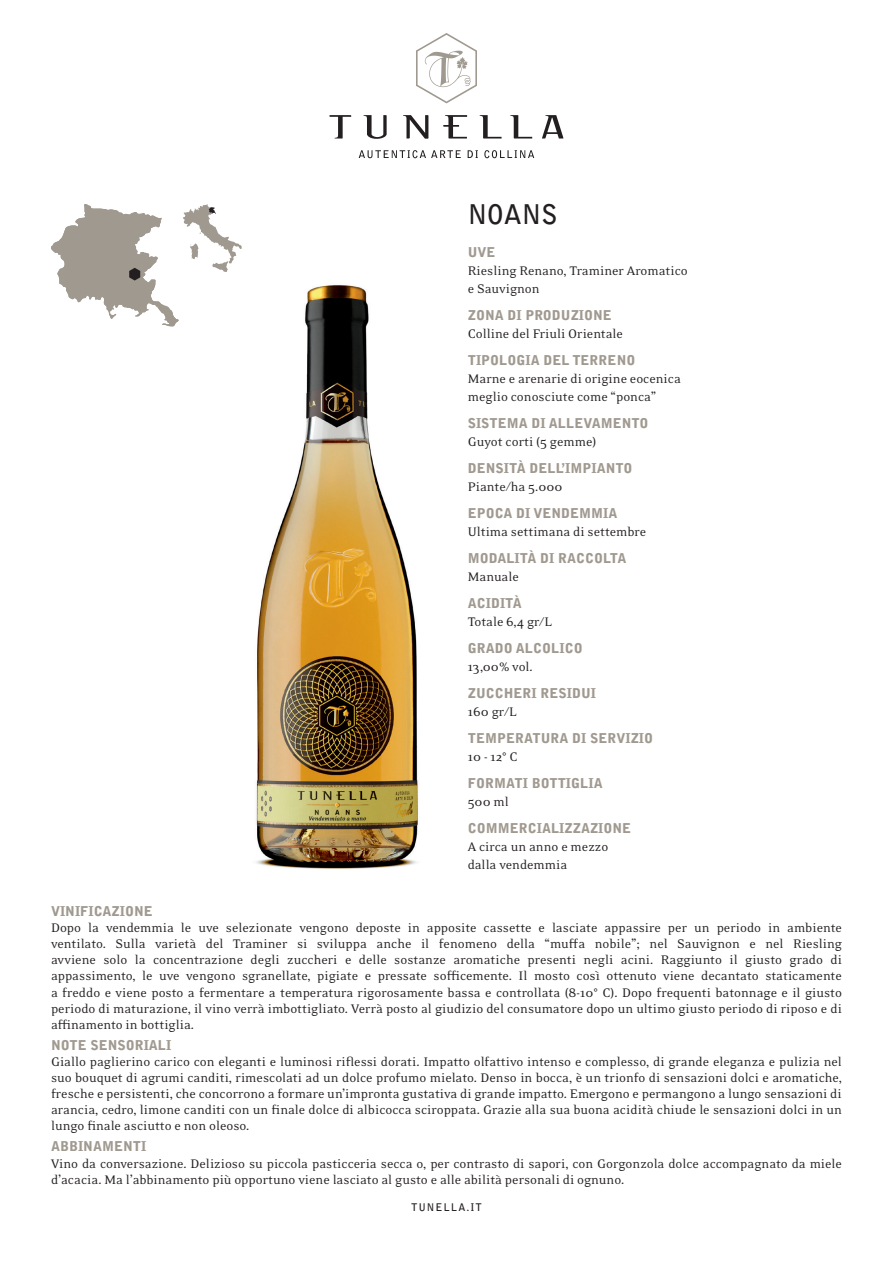
<style>
.page{position:relative;width:893px;height:1263px;background:#fff}
.page>*{position:absolute;margin:0;border:0;box-sizing:border-box;transform-origin:0 0}
.t1{font:700 27px "Bell Gothic Std";color:#231f20}
.t2{font:14.25px/16.2px "Eidetic Neo OT";color:#231f20}
.t3{font:900 13.5px "Bell Gothic Std";color:#a09990}
.t4{font:700 10.5px "Bell Gothic Std";letter-spacing:.1em;color:#231f20}
</style>
<div class="page">
<img style="left:256px;top:285px;width:162px;height:584px">
<svg style="left:416px;top:33px;width:61px;height:70px"></svg>
<svg style="left:359px;top:150px;width:102px;height:8px"></svg>
<svg style="left:468px;top:150px;width:10px;height:8px"></svg>
<svg style="left:484px;top:150px;width:50px;height:8px"></svg>
<svg style="left:330px;top:115px;width:21px;height:23px"></svg>
<svg style="left:364px;top:115px;width:23px;height:24px"></svg>
<svg style="left:403px;top:115px;width:25px;height:24px"></svg>
<svg style="left:443px;top:115px;width:24px;height:24px"></svg>
<svg style="left:480px;top:115px;width:22px;height:24px"></svg>
<svg style="left:510px;top:115px;width:22px;height:24px"></svg>
<svg style="left:542px;top:115px;width:21px;height:24px"></svg>
<svg style="left:51px;top:204px;width:191px;height:122px"></svg>
<h1 class="t1" style="left:468px;top:198px;width:91px">NOANS</h1>
<p class="t3" style="left:468px;top:244px;width:29px">UVE</p>
<p class="t2" style="left:468px;top:262px;width:222px;line-height:18px">Riesling Renano, Traminer Aromatico e Sauvignon</p>
<p class="t3" style="left:468px;top:307px;width:146px">ZONA DI PRODUZIONE</p>
<p class="t2" style="left:468px;top:326px;width:157px">Colline del Friuli Orientale</p>
<p class="t3" style="left:468px;top:352px;width:169px">TIPOLOGIA DEL TERRENO</p>
<p class="t2" style="left:468px;top:370px;width:215px;line-height:18px">Marne e arenarie di origine eocenica meglio conosciute come “ponca”</p>
<p class="t3" style="left:468px;top:415px;width:182px">SISTEMA DI ALLEVAMENTO</p>
<p class="t2" style="left:468px;top:434px;width:130px">Guyot corti (5 gemme)</p>
<p class="t3" style="left:468px;top:460px;width:166px">DENSITÀ DELL’IMPIANTO</p>
<p class="t2" style="left:468px;top:479px;width:96px">Piante/ha 5.000</p>
<p class="t3" style="left:468px;top:505px;width:151px">EPOCA DI VENDEMMIA</p>
<p class="t2" style="left:468px;top:524px;width:180px">Ultima settimana di settembre</p>
<p class="t3" style="left:468px;top:550px;width:160px">MODALITÀ DI RACCOLTA</p>
<p class="t2" style="left:468px;top:569px;width:53px">Manuale</p>
<p class="t3" style="left:468px;top:595px;width:56px">ACIDITÀ</p>
<p class="t2" style="left:468px;top:614px;width:86px">Totale 6,4 gr/L</p>
<p class="t3" style="left:468px;top:640px;width:116px">GRADO ALCOLICO</p>
<p class="t2" style="left:468px;top:659px;width:67px">13,00% vol.</p>
<p class="t3" style="left:468px;top:685px;width:130px">ZUCCHERI RESIDUI</p>
<p class="t2" style="left:468px;top:704px;width:50px">160 gr/L</p>
<p class="t3" style="left:468px;top:730px;width:187px">TEMPERATURA DI SERVIZIO</p>
<p class="t2" style="left:468px;top:749px;width:52px">10 - 12° C</p>
<p class="t3" style="left:468px;top:775px;width:136px">FORMATI BOTTIGLIA</p>
<p class="t2" style="left:468px;top:794px;width:42px">500 ml</p>
<p class="t3" style="left:468px;top:820px;width:165px">COMMERCIALIZZAZIONE</p>
<p class="t2" style="left:468px;top:838px;width:142px;line-height:18px">A circa un anno e mezzo dalla vendemmia</p>
<p class="t3" style="left:51px;top:903px;width:103px">VINIFICAZIONE</p>
<p class="t2" style="left:51px;top:920px;width:792px;text-align:justify">Dopo la vendemmia le uve selezionate vengono deposte in apposite cassette e lasciate appassire per un periodo in ambiente ventilato. Sulla varietà del Traminer si sviluppa anche il fenomeno della “muffa nobile”; nel Sauvignon e nel Riesling avviene solo la concentrazione degli zuccheri e delle sostanze aromatiche presenti negli acini. Raggiunto il giusto grado di appassimento, le uve vengono sgranellate, pigiate e pressate sofficemente. Il mosto così ottenuto viene decantato staticamente a freddo e viene posto a fermentare a temperatura rigorosamente bassa e controllata (8-10° C). Dopo frequenti batonnage e il giusto periodo di maturazione, il vino verrà imbottigliato. Verrà posto al giudizio del consumatore dopo un ultimo giusto periodo di riposo e di affinamento in bottiglia.</p>
<p class="t3" style="left:51px;top:1037px;width:122px">NOTE SENSORIALI</p>
<p class="t2" style="left:51px;top:1054px;width:792px;text-align:justify">Giallo paglierino carico con eleganti e luminosi riflessi dorati. Impatto olfattivo intenso e complesso, di grande eleganza e pulizia nel suo bouquet di agrumi canditi, rimescolati ad un dolce profumo mielato. Denso in bocca, è un trionfo di sensazioni dolci e aromatiche, fresche e persistenti, che concorrono a formare un’impronta gustativa di grande impatto. Emergono e permangono a lungo sensazioni di arancia, cedro, limone canditi con un finale dolce di albicocca sciroppata. Grazie alla sua buona acidità chiude le sensazioni dolci in un lungo finale asciutto e non oleoso.</p>
<p class="t3" style="left:51px;top:1139px;width:97px">ABBINAMENTI</p>
<p class="t2" style="left:51px;top:1155px;width:792px">Vino da conversazione. Delizioso su piccola pasticceria secca o, per contrasto di sapori, con Gorgonzola dolce accompagnato da miele d’acacia. Ma l’abbinamento più opportuno viene lasciato al gusto e alle abilità personali di ognuno.</p>
<p class="t4" style="left:411px;top:1201px;width:72px">TUNELLA.IT</p>
</div>
